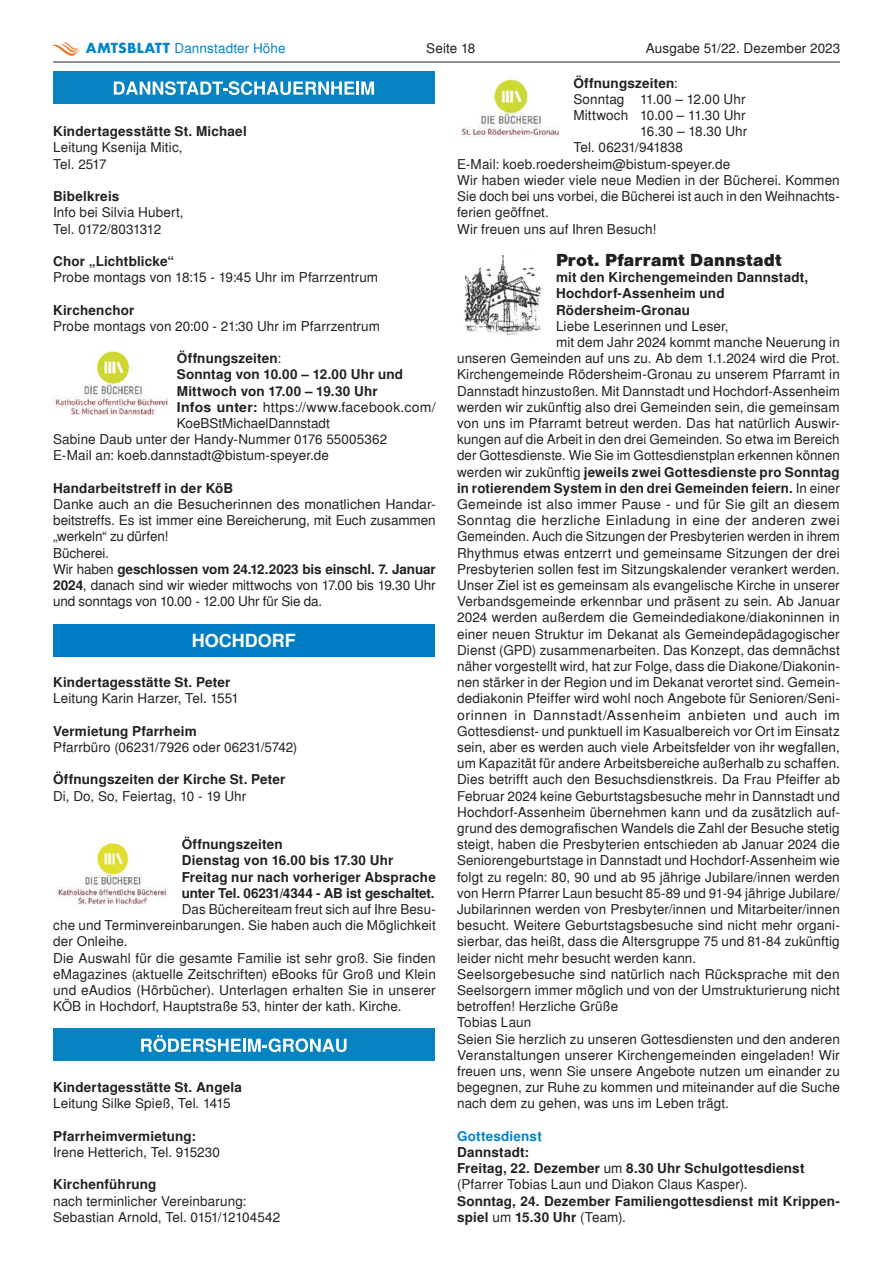
<style>
.page{position:relative;width:893px;height:1263px;background:#fff}
.page>*{position:absolute;margin:0;border:0;box-sizing:border-box;transform-origin:0 0}
._100_bodycopy{font:700 18px "Sans LH";letter-spacing:.005em;color:#231f20}
.t1{font:700 18px "Sans";color:#fff}
._100_bodycopy-2{font:13.5px/16.2px "Sans";letter-spacing:.01em;color:#231f20;text-align:justify}
._100_bodycopy-3{font:700 13.5px/16.2px "Sans";letter-spacing:.015em;color:#231f20}
._100_bodycopy-4{font:13.5px/16.2px "Sans";letter-spacing:.01em;color:#231f20;scale:1.04 1}
.t2{font:13.5px "Sans";letter-spacing:.01em;color:#0085ca}
._100_bodycopy-5{font:13.5px "Sans";letter-spacing:-.035em;color:#231f20}
._100_bodycopy-6{font:700 13.5px "Sans";letter-spacing:.015em;color:#0085ca}
._100_bodycopy-7{font:13.5px "Sans";letter-spacing:-.01em;color:#231f20}
.s1{font-family:"Futura";font-weight:700}
.s2{font-weight:400}
.s3{font-weight:700}
</style>
<div class="page">
<hr style="left:53px;top:62px;width:787px;height:1px;background:#231f20">
<img style="left:51px;top:42px;width:28px;height:13px">
<div style="left:53px;top:71px;width:381px;height:33px;background:#0783c1"></div>
<svg style="left:114px;top:81px;width:260px;height:14px"></svg>
<img style="left:55px;top:351px;width:113px;height:63px">
<div style="left:53px;top:624px;width:381px;height:33px;background:#007ec5"></div>
<img style="left:58px;top:843px;width:109px;height:62px">
<div style="left:53px;top:1028px;width:381px;height:33px;background:#0783c1"></div>
<svg style="left:141px;top:1035px;width:206px;height:17px"></svg>
<img style="left:461px;top:79px;width:98px;height:59px">
<img style="left:463px;top:255px;width:80px;height:80px">
<p class="t2" style="left:86px;top:40px;width:201px"><span class="s1">AMTSBLATT</span> Dannstadter Höhe</p>
<p class="_100_bodycopy-2" style="left:426px;top:40px;width:51px">Seite 18</p>
<p class="_100_bodycopy-2" style="left:646px;top:40px;width:196px">Ausgabe 51/22. Dezember 2023</p>
<p class="_100_bodycopy-3" style="left:53px;top:123px;width:195px">Kindertagesstätte St. Michael</p>
<p class="_100_bodycopy-2" style="left:53px;top:140px;width:131px">Leitung Ksenija Mitic,</p>
<p class="_100_bodycopy-2" style="left:53px;top:156px;width:55px">Tel. 2517</p>
<p class="_100_bodycopy-3" style="left:53px;top:188px;width:68px">Bibelkreis</p>
<p class="_100_bodycopy-2" style="left:53px;top:204px;width:132px">Info bei Silvia Hubert,</p>
<p class="_100_bodycopy-5" style="left:53px;top:221px;width:110px">Tel. 0172/8031312</p>
<p class="_100_bodycopy-3" style="left:53px;top:253px;width:123px">Chor „Lichtblicke“</p>
<p class="_100_bodycopy-2" style="left:53px;top:269px;width:326px">Probe montags von 18:15 - 19:45 Uhr im Pfarrzentrum</p>
<p class="_100_bodycopy-3" style="left:53px;top:302px;width:83px">Kirchenchor</p>
<p class="_100_bodycopy-2" style="left:53px;top:318px;width:328px">Probe montags von 20:00 - 21:30 Uhr im Pfarrzentrum</p>
<p class="_100_bodycopy-3" style="left:177px;top:350px;width:106px">Öffnungszeiten<span class="s2">:</span></p>
<p class="_100_bodycopy-3" style="left:177px;top:366px;width:228px">Sonntag von 10.00 – 12.00 Uhr und</p>
<p class="_100_bodycopy-3" style="left:177px;top:383px;width:202px">Mittwoch von 17.00 – 19.30 Uhr</p>
<p class="_100_bodycopy-4" style="left:177px;top:399px;width:250px"><span class="s3">Infos unter:</span> https://www.facebook.com/<br>KoeBStMichaelDannstadt</p>
<p class="_100_bodycopy-2" style="left:53px;top:431px;width:336px">Sabine Daub unter der Handy-Nummer 0176 55005362</p>
<p class="_100_bodycopy-2" style="left:53px;top:447px;width:277px">E-Mail an: koeb.dannstadt@bistum-speyer.de</p>
<p class="_100_bodycopy-3" style="left:53px;top:480px;width:182px">Handarbeitstreff in der KöB</p>
<p class="_100_bodycopy-4" style="left:53px;top:496px;width:369px;text-align:justify">Danke auch an die Besucherinnen des monatlichen Handar&shy;beitstreffs. Es ist immer eine Bereicherung, mit Euch zusammen „werkeln“ zu dürfen!</p>
<p class="_100_bodycopy-7" style="left:53px;top:545px;width:57px">Bücherei.</p>
<p class="_100_bodycopy-2" style="left:53px;top:561px;width:384px">Wir haben <span class="s3">geschlossen vom 24.12.2023 bis einschl. 7. Januar 2024</span>, danach sind wir wieder mittwochs von 17.00 bis 19.30 Uhr und sonntags von 10.00 - 12.00 Uhr für Sie da.</p>
<p class="t1" style="left:192px;top:630px;width:105px">HOCHDORF</p>
<p class="_100_bodycopy-3" style="left:53px;top:674px;width:179px">Kindertagesstätte St. Peter</p>
<p class="_100_bodycopy-2" style="left:53px;top:690px;width:187px">Leitung Karin Harzer, Tel. 1551</p>
<p class="_100_bodycopy-3" style="left:53px;top:723px;width:145px">Vermietung Pfarrheim</p>
<p class="_100_bodycopy-2" style="left:53px;top:739px;width:246px">Pfarrbüro (06231/7926 oder 06231/5742)</p>
<p class="_100_bodycopy-3" style="left:53px;top:771px;width:234px">Öffnungszeiten der Kirche St. Peter</p>
<p class="_100_bodycopy-2" style="left:53px;top:788px;width:195px">Di, Do, So, Feiertag, 10 - 19 Uhr</p>
<p class="_100_bodycopy-3" style="left:182px;top:836px;width:102px">Öffnungszeiten</p>
<p class="_100_bodycopy-3" style="left:182px;top:852px;width:213px">Dienstag von 16.00 bis 17.30 Uhr</p>
<p class="_100_bodycopy-3" style="left:182px;top:869px;width:256px">Freitag nur nach vorheriger Absprache unter Tel. 06231/4344 - AB ist geschaltet.</p>
<p class="_100_bodycopy-2" style="left:53px;top:901px;width:384px;text-indent:129px">Das Büchereiteam freut sich auf Ihre Besu&shy;che und Terminvereinbarungen. Sie haben auch die Möglichkeit der Onleihe.</p>
<p class="_100_bodycopy-2" style="left:53px;top:950px;width:384px">Die Auswahl für die gesamte Familie ist sehr groß. Sie finden eMagazines (aktuelle Zeitschriften) eBooks für Groß und Klein und eAudios (Hörbücher). Unterlagen erhalten Sie in unserer KÖB in Hochdorf, Hauptstraße 53, hinter der kath. Kirche.</p>
<p class="_100_bodycopy-3" style="left:53px;top:1079px;width:190px">Kindertagesstätte St. Angela</p>
<p class="_100_bodycopy-2" style="left:53px;top:1095px;width:179px">Leitung Silke Spieß, Tel. 1415</p>
<p class="_100_bodycopy-3" style="left:53px;top:1128px;width:144px">Pfarrheimvermietung:</p>
<p class="_100_bodycopy-2" style="left:53px;top:1144px;width:168px">Irene Hetterich, Tel. 915230</p>
<p class="_100_bodycopy-3" style="left:53px;top:1176px;width:105px">Kirchenführung</p>
<p class="_100_bodycopy-2" style="left:53px;top:1193px;width:195px">nach terminlicher Vereinbarung:</p>
<p class="_100_bodycopy-2" style="left:53px;top:1209px;width:229px">Sebastian Arnold, Tel. 0151/12104542</p>
<p class="_100_bodycopy-3" style="left:573px;top:75px;width:106px">Öffnungszeiten<span class="s2">:</span></p>
<p class="_100_bodycopy-2" style="left:573px;top:91px;width:174px">Sonntag 11.00 – 12.00 Uhr</p>
<p class="_100_bodycopy-2" style="left:573px;top:107px;width:174px">Mittwoch 10.00 – 11.30 Uhr</p>
<p class="_100_bodycopy-2" style="left:640px;top:123px;width:109px">16.30 – 18.30 Uhr</p>
<p class="_100_bodycopy-2" style="left:573px;top:140px;width:111px">Tel. 06231/941838</p>
<p class="_100_bodycopy-2" style="left:457px;top:156px;width:275px">E-Mail: koeb.roedersheim@bistum-speyer.de</p>
<p class="_100_bodycopy-2" style="left:457px;top:172px;width:384px">Wir haben wieder viele neue Medien in der Bücherei. Kommen Sie doch bei uns vorbei, die Bücherei ist auch in den Weihnachts&shy;ferien geöffnet.</p>
<p class="_100_bodycopy-2" style="left:457px;top:221px;width:201px">Wir freuen uns auf Ihren Besuch!</p>
<p class="_100_bodycopy" style="left:556px;top:250px;width:227px">Prot. Pfarramt Dannstadt</p>
<p class="_100_bodycopy-3" style="left:556px;top:269px;width:254px">mit den Kirchengemeinden Dannstadt,</p>
<p class="_100_bodycopy-3" style="left:556px;top:285px;width:170px">Hochdorf-Assenheim und</p>
<p class="_100_bodycopy-3" style="left:556px;top:302px;width:136px">Rödersheim-Gronau</p>
<p class="_100_bodycopy-2" style="left:556px;top:318px;width:174px">Liebe Leserinnen und Leser,</p>
<p class="_100_bodycopy-2" style="left:457px;top:334px;width:384px;text-indent:99px">mit dem Jahr 2024 kommt manche Neuerung in unseren Gemeinden auf uns zu. Ab dem 1.1.2024 wird die Prot.<br>Kirchengemeinde Rödersheim-Gronau zu unserem Pfarramt in Dannstadt hinzustoßen. Mit Dannstadt und Hochdorf-Assenheim werden wir zukünftig also drei Gemeinden sein, die gemeinsam von uns im Pfarramt betreut werden. Das hat natürlich Auswir&shy;kungen auf die Arbeit in den drei Gemeinden. So etwa im Bereich der Gottesdienste. Wie Sie im Gottesdienstplan erkennen können werden wir zukünftig <span class="s3">jeweils zwei Gottesdienste pro Sonntag in rotierendem System in den drei Gemeinden feiern.</span> In einer Gemeinde ist also immer Pause - und für Sie gilt an diesem Sonntag die herzliche Einladung in eine der anderen zwei Gemeinden. Auch die Sitzungen der Presbyterien werden in ihrem Rhythmus etwas entzerrt und gemeinsame Sitzungen der drei Presbyterien sollen fest im Sitzungskalender verankert werden.<br>Unser Ziel ist es gemeinsam als evangelische Kirche in unserer Verbandsgemeinde erkennbar und präsent zu sein. Ab Januar 2024 werden außerdem die Gemeindediakone/diakoninnen in einer neuen Struktur im Dekanat als Gemeindepädagogischer Dienst (GPD) zusammenarbeiten. Das Konzept, das demnächst näher vorgestellt wird, hat zur Folge, dass die Diakone/Diakonin&shy;nen stärker in der Region und im Dekanat verortet sind. Gemein&shy;dediakonin Pfeiffer wird wohl noch Angebote für Senioren/Seni&shy;orinnen in Dannstadt/Assenheim anbieten und auch im Gottesdienst- und punktuell im Kasualbereich vor Ort im Einsatz sein, aber es werden auch viele Arbeitsfelder von ihr wegfallen, um Kapazität für andere Arbeitsbereiche außerhalb zu schaffen.<br>Dies betrifft auch den Besuchsdienstkreis. Da Frau Pfeiffer ab Februar 2024 keine Geburtstagsbesuche mehr in Dannstadt und Hochdorf-Assenheim übernehmen kann und da zusätzlich auf&shy;grund des demografischen Wandels die Zahl der Besuche stetig steigt, haben die Presbyterien entschieden ab Januar 2024 die Seniorengeburtstage in Dannstadt und Hochdorf-Assenheim wie folgt zu regeln: 80, 90 und ab 95 jährige Jubilare/innen werden von Herrn Pfarrer Laun besucht 85-89 und 91-94 jährige Jubilare/ Jubilarinnen werden von Presbyter/innen und Mitarbeiter/innen besucht. Weitere Geburtstagsbesuche sind nicht mehr organi&shy;sierbar, das heißt, dass die Altersgruppe 75 und 81-84 zukünftig leider nicht mehr besucht werden kann.</p>
<p class="_100_bodycopy-2" style="left:457px;top:966px;width:384px">Seelsorgebesuche sind natürlich nach Rücksprache mit den Seelsorgern immer möglich und von der Umstrukturierung nicht betroffen! Herzliche Grüße</p>
<p class="_100_bodycopy-2" style="left:457px;top:1014px;width:76px">Tobias Laun</p>
<p class="_100_bodycopy-2" style="left:457px;top:1031px;width:384px">Seien Sie herzlich zu unseren Gottesdiensten und den anderen Veranstaltungen unserer Kirchengemeinden eingeladen! Wir freuen uns, wenn Sie unsere Angebote nutzen um einander zu begegnen, zur Ruhe zu kommen und miteinander auf die Suche nach dem zu gehen, was uns im Leben trägt.</p>
<p class="_100_bodycopy-6" style="left:457px;top:1128px;width:86px">Gottesdienst</p>
<p class="_100_bodycopy-3" style="left:457px;top:1144px;width:73px">Dannstadt:</p>
<p class="_100_bodycopy-3" style="left:457px;top:1160px;width:349px">Freitag, 22. Dezember <span class="s2">um</span> 8.30 Uhr Schulgottesdienst</p>
<p class="_100_bodycopy-2" style="left:457px;top:1176px;width:292px">(Pfarrer Tobias Laun und Diakon Claus Kasper).</p>
<p class="_100_bodycopy-3" style="left:457px;top:1193px;width:384px">Sonntag, 24. Dezember Familiengottesdienst mit Krippen&shy;spiel <span class="s2">um</span> 15.30 Uhr <span class="s2">(Team).</span></p>
</div>
